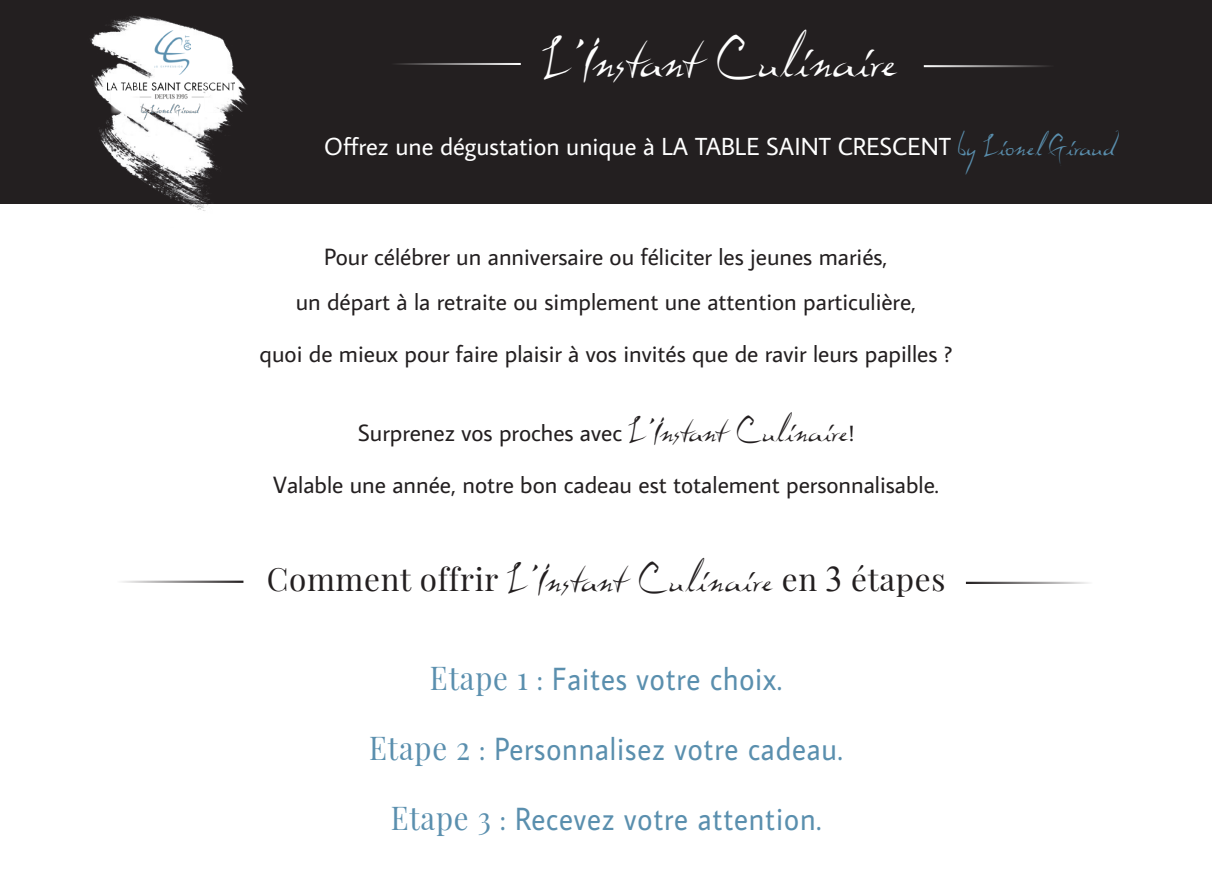
<style>
.page{position:relative;width:1212px;height:893px;background:#fff}
.page>*{position:absolute;margin:0;border:0;box-sizing:border-box;transform-origin:0 0}
.t1{font:47.25px "Dali";letter-spacing:-.02em;color:#fff}
.t2{font:32.18px "Average Sans";letter-spacing:.03em;color:#5a8fae;scale:.91 1}
.t3{font:31.5px "Playfair Display";letter-spacing:.02em;color:#231f20}
.t4{font:24.75px "Average Sans";color:#fff}
.t5{font:23.62px "Average Sans";color:#231f20}
.s1{font-family:"Dali";color:#5a8fae}
.s2{font-family:"Dali";font-size:29.25px}
.s3{font-family:"Dali";font-size:33.75px}
.s4{font-family:"Times New Roman";font-size:36px}
.s5{font-family:"Playfair Display"}
</style>
<div class="page">
<div style="left:0;top:0;width:1212px;height:204px;background:#231f20"></div>
<img style="left:90px;top:16px;width:157px;height:195px">
<img style="left:155px;top:31px;width:35px;height:44px">
<img style="left:107px;top:81px;width:127px;height:39px">
<hr style="left:924px;top:65px;width:130px;height:2px;background:#fff">
<hr style="left:390px;top:63px;width:131px;height:2px;background:#fff">
<hr style="left:966px;top:582px;width:127px;height:2px;background:#231f20">
<hr style="left:116px;top:581px;width:127px;height:2px;background:#231f20">
<p class="t1" style="left:542px;top:33px;width:358px">L’Instant Culinaire</p>
<p class="t4" style="left:324px;top:130px;width:792px">Offrez une dégustation unique à LA TABLE SAINT CRESCENT <span class="s1">by Lionel Giraud</span></p>
<p class="t5" style="left:324px;top:241px;width:565px">Pour célébrer un anniversaire ou féliciter les jeunes mariés,</p>
<p class="t5" style="left:296px;top:286px;width:622px">un départ à la retraite ou simplement une attention particulière,</p>
<p class="t5" style="left:260px;top:338px;width:694px">quoi de mieux pour faire plaisir à vos invités que de ravir leurs papilles ?</p>
<p class="t5" style="left:358px;top:417px;width:498px">Surprenez vos proches avec <span class="s2">L’Instant Culinaire</span>!</p>
<p class="t5" style="left:273px;top:468px;width:667px">Valable une année, notre bon cadeau est totalement personnalisable.</p>
<p class="t3" style="left:267px;top:559px;width:680px">Comment offrir <span class="s3">L’Instant Culinaire</span> en <span class="s4">3</span> étapes</p>
<p class="t2" style="left:430px;top:657px;width:388px"><span class="s5">Etape 1</span> : Faites votre choix.</p>
<p class="t2" style="left:369px;top:727px;width:522px"><span class="s5">Etape 2</span> : Personnalisez votre cadeau.</p>
<p class="t2" style="left:391px;top:797px;width:475px"><span class="s5">Etape 3</span> : Recevez votre attention.</p>
</div>
